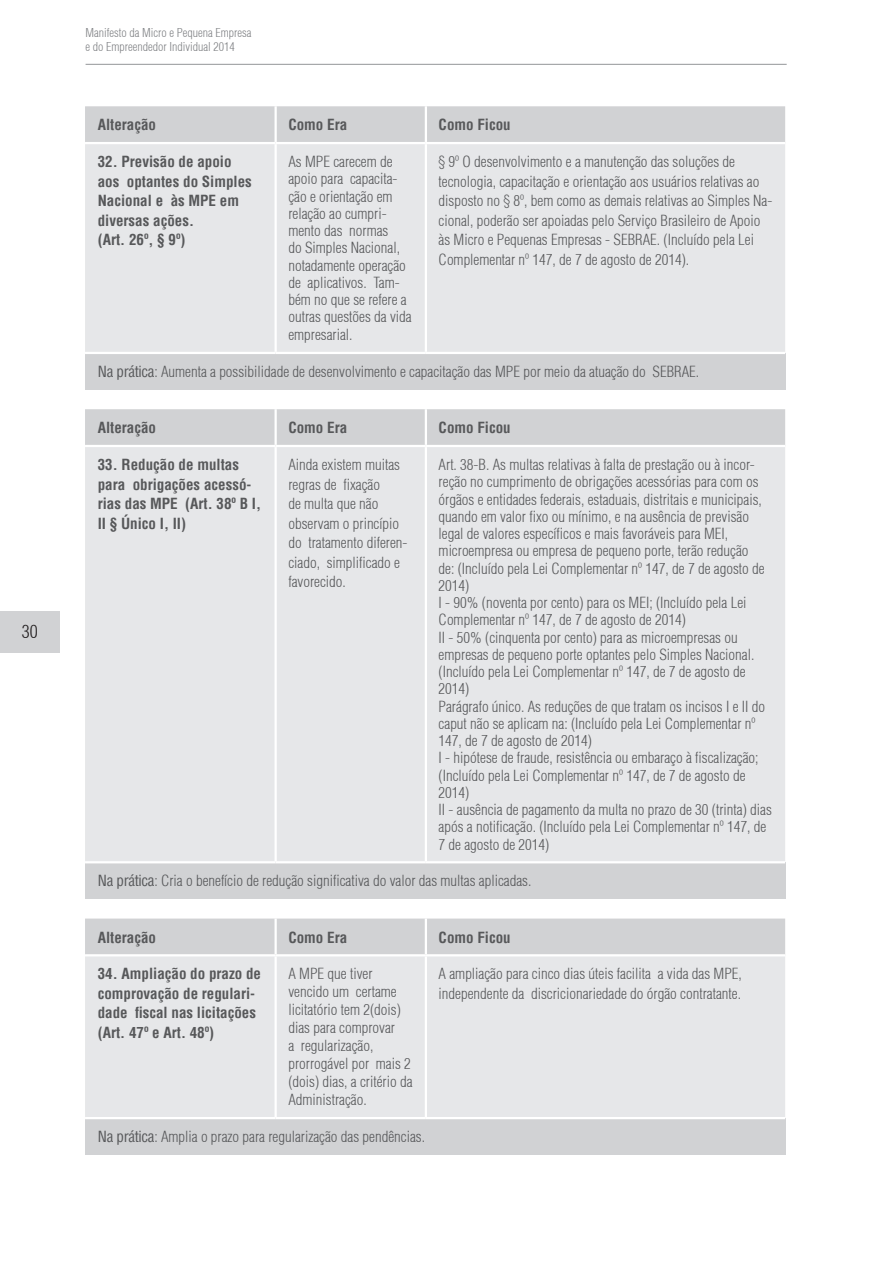
<style>
.page{position:relative;width:893px;height:1263px;background:#fff}
.page>*{position:absolute;margin:0;border:0;box-sizing:border-box;transform-origin:0 0}
.t1{font:300 condensed 18px "Helvetica";color:#231f20}
.Tabela{font:300 condensed 15px/17.2px "Helvetica";color:#57585a}
.Tabela-2{font:700 condensed 15px/19.5px "Helvetica";color:#57585a}
.t2{font:300 condensed 12px/14.4px "Helvetica";color:#808285}
.s1{font-weight:400}
</style>
<div class="page">
<div style="left:0;top:611px;width:60px;height:41px;background:#d1d2d4"></div>
<hr style="left:86px;top:64px;width:701px;height:1px;background:#939598">
<div style="left:85px;top:106px;width:700px;height:36px;background:#d1d2d4"></div>
<div style="left:85px;top:144px;width:700px;height:208px;background:#e6e7e9"></div>
<div style="left:85px;top:353px;width:700px;height:37px;background:#d1d2d4"></div>
<hr style="left:275px;top:144px;width:2px;height:208px;background:#fff">
<hr style="left:425px;top:144px;width:2px;height:208px;background:#fff">
<hr style="left:85px;top:352px;width:191px;height:2px;background:#fff">
<hr style="left:276px;top:352px;width:150px;height:2px;background:#fff">
<hr style="left:426px;top:352px;width:359px;height:2px;background:#fff">
<hr style="left:275px;top:106px;width:2px;height:36px;background:#fff">
<hr style="left:425px;top:106px;width:2px;height:36px;background:#fff">
<div style="left:85px;top:409px;width:700px;height:36px;background:#d1d2d4"></div>
<div style="left:85px;top:447px;width:700px;height:414px;background:#e6e7e9"></div>
<div style="left:85px;top:862px;width:700px;height:37px;background:#d1d2d4"></div>
<hr style="left:275px;top:447px;width:2px;height:414px;background:#fff">
<hr style="left:425px;top:447px;width:2px;height:414px;background:#fff">
<hr style="left:85px;top:861px;width:191px;height:2px;background:#fff">
<hr style="left:276px;top:861px;width:150px;height:2px;background:#fff">
<hr style="left:426px;top:861px;width:359px;height:2px;background:#fff">
<hr style="left:275px;top:409px;width:2px;height:36px;background:#fff">
<hr style="left:425px;top:409px;width:2px;height:36px;background:#fff">
<div style="left:85px;top:918px;width:700px;height:36px;background:#d1d2d4"></div>
<div style="left:85px;top:956px;width:700px;height:161px;background:#e6e7e9"></div>
<div style="left:85px;top:1118px;width:700px;height:37px;background:#d1d2d4"></div>
<hr style="left:275px;top:956px;width:2px;height:161px;background:#fff">
<hr style="left:425px;top:956px;width:2px;height:161px;background:#fff">
<hr style="left:85px;top:1117px;width:191px;height:2px;background:#fff">
<hr style="left:276px;top:1117px;width:150px;height:2px;background:#fff">
<hr style="left:426px;top:1117px;width:359px;height:2px;background:#fff">
<hr style="left:275px;top:918px;width:2px;height:36px;background:#fff">
<hr style="left:425px;top:918px;width:2px;height:36px;background:#fff">
<p class="t1" style="left:22px;top:620px;width:17px">30</p>
<p class="t2" style="left:86px;top:25px;width:167px">Manifesto da Micro e Pequena Empresa e do Empreendedor Individual 2014</p>
<p class="Tabela-2" style="left:98px;top:115px;width:60px">Alteração</p>
<p class="Tabela-2" style="left:288px;top:115px;width:60px">Como Era</p>
<p class="Tabela-2" style="left:439px;top:115px;width:74px">Como Ficou</p>
<p class="Tabela-2" style="left:98px;top:152px;width:156px">32. Previsão de apoio aos optantes do Simples<br>Nacional e às MPE em diversas ações.<br>(Art. 26º, § 9º)</p>
<p class="Tabela" style="left:288px;top:153px;width:125px">As MPE carecem de apoio para capacita&shy;ção e orientação em relação ao cumpri&shy;mento das normas<br>do Simples Nacional, notadamente operação de aplicativos. Tam&shy;bém no que se refere a outras questões da vida empresarial.</p>
<p class="Tabela" style="left:439px;top:152px;width:335px;line-height:19.5px">§ 9º O desenvolvimento e a manutenção das soluções de tecnologia, capacitação e orientação aos usuários relativas ao disposto no § 8º, bem como as demais relativas ao Simples Na&shy;cional, poderão ser apoiadas pelo Serviço Brasileiro de Apoio às Micro e Pequenas Empresas - SEBRAE. (Incluído pela Lei Complementar nº 147, de 7 de agosto de 2014).</p>
<p class="Tabela" style="left:98px;top:363px;width:603px"><span class="s1">Na prática</span>: Aumenta a possibilidade de desenvolvimento e capacitação das MPE por meio da atuação do SEBRAE.</p>
<p class="Tabela-2" style="left:98px;top:418px;width:60px">Alteração</p>
<p class="Tabela-2" style="left:288px;top:418px;width:60px">Como Era</p>
<p class="Tabela-2" style="left:439px;top:418px;width:74px">Como Ficou</p>
<p class="Tabela-2" style="left:98px;top:455px;width:165px">33. Redução de multas para obrigações acessó&shy;rias das MPE (Art. 38º B I,<br>II § Único I, II)</p>
<p class="Tabela" style="left:288px;top:455px;width:121px;line-height:19.5px">Ainda existem muitas regras de fixação<br>de multa que não observam o princípio do tratamento diferen&shy;ciado, simplificado e favorecido.</p>
<p class="Tabela" style="left:439px;top:456px;width:327px">Art. 38-B. As multas relativas à falta de prestação ou à incor&shy;reção no cumprimento de obrigações acessórias para com os órgãos e entidades federais, estaduais, distritais e municipais, quando em valor fixo ou mínimo, e na ausência de previsão legal de valores específicos e mais favoráveis para MEI, microempresa ou empresa de pequeno porte, terão redução de: (Incluído pela Lei Complementar nº 147, de 7 de agosto de 2014)</p>
<p class="Tabela" style="left:439px;top:594px;width:309px">I - 90% (noventa por cento) para os MEI; (Incluído pela Lei<br>Complementar nº 147, de 7 de agosto de 2014)</p>
<p class="Tabela" style="left:439px;top:628px;width:317px">II - 50% (cinquenta por cento) para as microempresas ou empresas de pequeno porte optantes pelo Simples Nacional. (Incluído pela Lei Complementar nº 147, de 7 de agosto de 2014)</p>
<p class="Tabela" style="left:439px;top:697px;width:328px">Parágrafo único. As reduções de que tratam os incisos I e II do caput não se aplicam na: (Incluído pela Lei Complementar nº<br>147, de 7 de agosto de 2014)</p>
<p class="Tabela" style="left:439px;top:749px;width:321px">I - hipótese de fraude, resistência ou embaraço à fiscalização; (Incluído pela Lei Complementar nº 147, de 7 de agosto de<br>2014)</p>
<p class="Tabela" style="left:439px;top:801px;width:335px">II - ausência de pagamento da multa no prazo de 30 (trinta) dias após a notificação. (Incluído pela Lei Complementar nº 147, de<br>7 de agosto de 2014)</p>
<p class="Tabela" style="left:98px;top:872px;width:435px"><span class="s1">Na prática</span>: Cria o benefício de redução significativa do valor das multas aplicadas.</p>
<p class="Tabela-2" style="left:98px;top:927px;width:60px">Alteração</p>
<p class="Tabela-2" style="left:288px;top:927px;width:60px">Como Era</p>
<p class="Tabela-2" style="left:439px;top:927px;width:74px">Como Ficou</p>
<p class="Tabela-2" style="left:98px;top:964px;width:165px">34. Ampliação do prazo de comprovação de regulari&shy;dade fiscal nas licitações (Art. 47º e Art. 48º)</p>
<p class="Tabela" style="left:288px;top:965px;width:126px;line-height:18px">A MPE que tiver vencido um certame licitatório tem 2(dois) dias para comprovar<br>a regularização, prorrogável por mais 2 (dois) dias, a critério da<br>Administração.</p>
<p class="Tabela" style="left:439px;top:964px;width:305px;line-height:19.5px">A ampliação para cinco dias úteis facilita a vida das MPE, independente da discricionariedade do órgão contratante.</p>
<p class="Tabela" style="left:98px;top:1128px;width:329px"><span class="s1">Na prática</span>: Amplia o prazo para regularização das pendências.</p>
</div>
